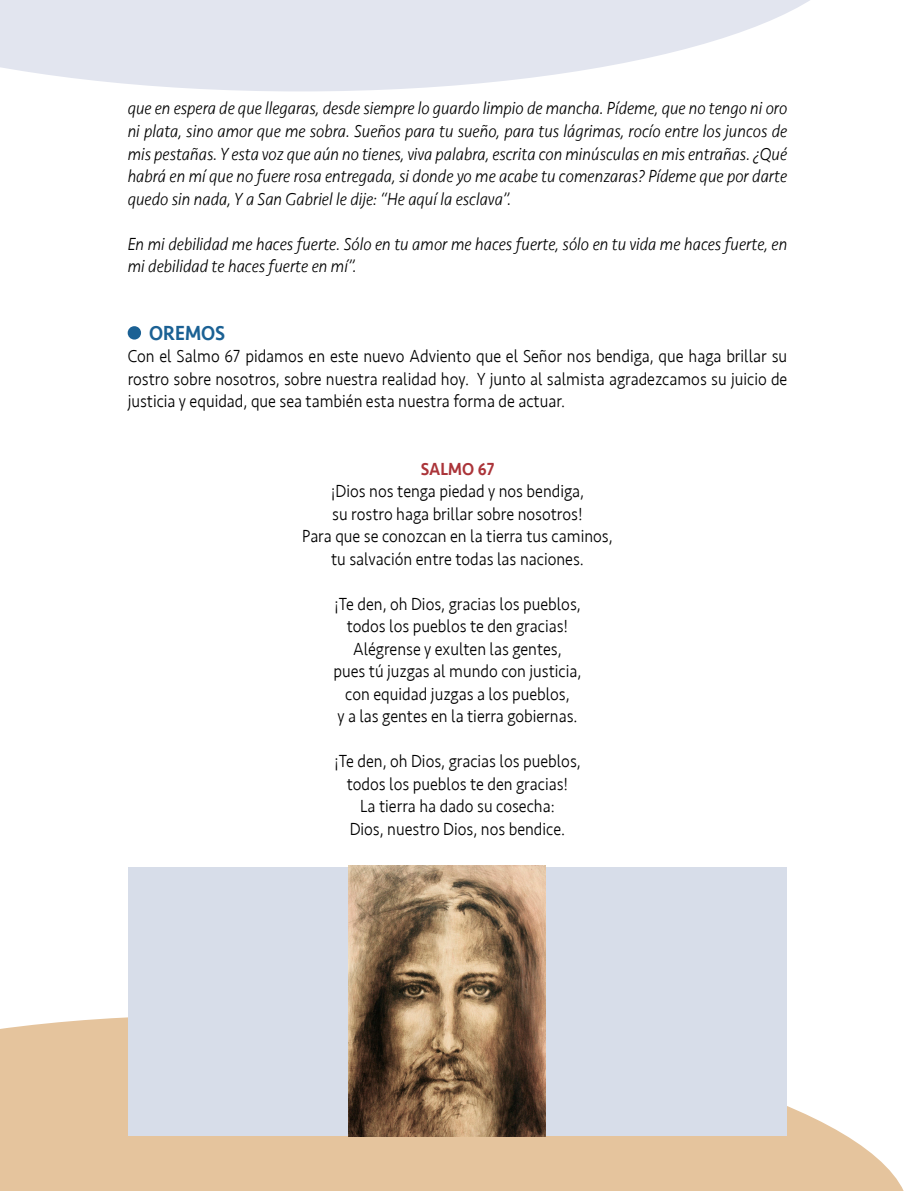
<style>
.page{position:relative;width:915px;height:1191px;background:#fff}
.page>*{position:absolute;margin:0;border:0;box-sizing:border-box;transform-origin:0 0}
.parra{font:500 21px "Seravek";color:#1b6194;scale:.9 1}
.parra-2{font:300 18px/22.5px "Seravek";color:#000;text-align:justify;scale:.9 1}
.parra-3{font:italic 300 18px/22.5px "Seravek";color:#000;text-align:justify;scale:.9 1}
.parra-4{font:500 18px "Seravek";color:#ab3439;scale:.9 1}
</style>
<div class="page">
<svg style="left:0;top:1001px;width:904px;height:190px;fill:#e5c49d"></svg>
<div style="left:128px;top:867px;width:658px;height:269px;background:#d7dde9"></div>
<svg style="left:0;top:0;width:810px;height:91px;fill:#e2e5ef"></svg>
<div style="left:128px;top:326px;width:13px;height:13px;background:#1b6194;border-radius:50%"></div>
<img style="left:349px;top:865px;width:196px;height:272px">
<p class="parra-3" style="left:128px;top:98px;width:734px">que en espera de que llegaras, desde siempre lo guardo limpio de mancha. Pídeme, que no tengo ni oro ni plata, sino amor que me sobra. Sueños para tu sueño, para tus lágrimas, rocío entre los juncos de mis pestañas. Y esta voz que aún no tienes, viva palabra, escrita con minúsculas en mis entrañas. ¿Qué habrá en mí que no fuere rosa entregada, si donde yo me acabe tu comenzaras? Pídeme que por darte quedo sin nada, Y a San Gabriel le dije: “He aquí la esclava”.</p>
<p class="parra-3" style="left:128px;top:233px;width:734px">En mi debilidad me haces fuerte. Sólo en tu amor me haces fuerte, sólo en tu vida me haces fuerte, en mi debilidad te haces fuerte en mí”.</p>
<p class="parra" style="left:149px;top:319px;width:86px">OREMOS</p>
<p class="parra-2" style="left:128px;top:345px;width:734px">Con el Salmo 67 pidamos en este nuevo Adviento que el Señor nos bendiga, que haga brillar su rostro sobre nosotros, sobre nuestra realidad hoy. Y junto al salmista agradezcamos su juicio de justicia y equidad, que sea también esta nuestra forma de actuar.</p>
<p class="parra-4" style="left:420px;top:457px;width:83px">SALMO 67</p>
<p class="parra-2" style="left:331px;top:480px;width:283px">¡Dios nos tenga piedad y nos bendiga,</p>
<p class="parra-2" style="left:332px;top:503px;width:280px">su rostro haga brillar sobre nosotros!</p>
<p class="parra-2" style="left:302px;top:525px;width:346px">Para que se conozcan en la tierra tus caminos,</p>
<p class="parra-2" style="left:331px;top:548px;width:282px">tu salvación entre todas las naciones.</p>
<p class="parra-2" style="left:334px;top:593px;width:275px">¡Te den, oh Dios, gracias los pueblos,</p>
<p class="parra-2" style="left:346px;top:615px;width:247px">todos los pueblos te den gracias!</p>
<p class="parra-2" style="left:353px;top:638px;width:233px">Alégrense y exulten las gentes,</p>
<p class="parra-2" style="left:333px;top:660px;width:277px">pues tú juzgas al mundo con justicia,</p>
<p class="parra-2" style="left:345px;top:683px;width:251px">con equidad juzgas a los pueblos,</p>
<p class="parra-2" style="left:337px;top:705px;width:268px">y a las gentes en la tierra gobiernas.</p>
<p class="parra-2" style="left:334px;top:750px;width:275px">¡Te den, oh Dios, gracias los pueblos,</p>
<p class="parra-2" style="left:346px;top:773px;width:247px">todos los pueblos te den gracias!</p>
<p class="parra-2" style="left:360px;top:795px;width:218px">La tierra ha dado su cosecha:</p>
<p class="parra-2" style="left:349px;top:818px;width:241px">Dios, nuestro Dios, nos bendice.</p>
</div>
